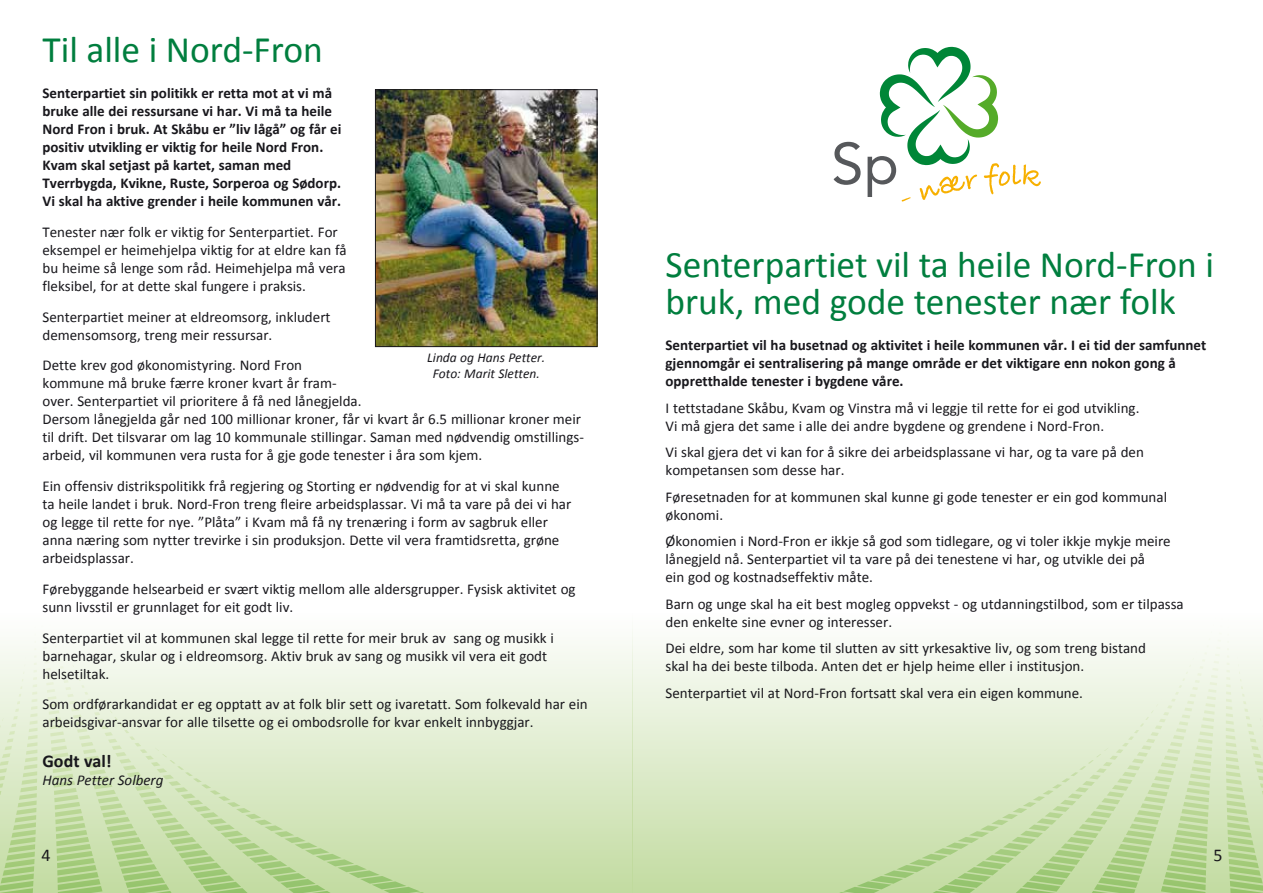
<style>
.page{position:relative;width:1263px;height:893px;background:#fff}
.page>*{position:absolute;margin:0;border:0;box-sizing:border-box;transform-origin:0 0}
.t1{font:37.5px/37.5px "Calibri";color:#007e3e}
.t2{font:700 18px "Calibri";color:#18171c}
.t3{font:18px "Calibri";color:#18171c}
.t4{font:15px/18px "Calibri";color:#18171c}
.t5{font:700 15px/18px "Calibri";color:#18171c}
.t6{font:italic 15px "Calibri";color:#18171c}
.t7{font:italic 13.5px/16.2px "Calibri";color:#18171c;text-align:center}
</style>
<div class="page">
<svg style="left:0;top:644px;width:632px;height:249px;background:#dae9c6"></svg>
<svg style="left:26px;top:633px;width:45px;height:27px"></svg>
<svg style="left:632px;top:629px;width:631px;height:264px;background:#dbeac9"></svg>
<div style="left:1192px;top:629px;width:46px;height:36px;background:#f7faf3"></div>
<svg style="left:833px;top:142px;width:27px;height:43px"></svg>
<svg style="left:867px;top:47px;width:174px;height:155px"></svg>
<img style="left:377px;top:91px;width:218px;height:254px">
<div style="left:375px;top:89px;width:222px;height:258px;border:1px solid #18171c"></div>
<h1 class="t1" style="left:43px;top:31px;width:282px">Til alle i Nord-Fron</h1>
<p class="t5" style="left:43px;top:84px;width:300px">Senterpartiet sin politikk er retta mot at vi må bruke alle dei ressursane vi har. Vi må ta heile Nord Fron i bruk. At Skåbu er ”liv lågå” og får ei positiv utvikling er viktig for heile Nord Fron.<br>Kvam skal setjast på kartet, saman med Tverrbygda, Kvikne, Ruste, Sorperoa og Sødorp.<br>Vi skal ha aktive grender i heile kommunen vår.</p>
<p class="t4" style="left:43px;top:223px;width:306px">Tenester nær folk er viktig for Senterpartiet. For eksempel er heimehjelpa viktig for at eldre kan få bu heime så lenge som råd. Heimehjelpa må vera fleksibel, for at dette skal fungere i praksis.</p>
<p class="t4" style="left:43px;top:308px;width:290px">Senterpartiet meiner at eldreomsorg, inkludert demensomsorg, treng meir ressursar.</p>
<p class="t4" style="left:43px;top:356px;width:542px">Dette krev god økonomistyring. Nord Fron<br>kommune må bruke færre kroner kvart år fram-<br>over. Senterpartiet vil prioritere å få ned lånegjelda.<br>Dersom lånegjelda går ned 100 millionar kroner, får vi kvart år 6.5 millionar kroner meir til drift. Det tilsvarar om lag 10 kommunale stillingar. Saman med nødvendig omstillings&shy;arbeid, vil kommunen vera rusta for å gje gode tenester i åra som kjem.</p>
<p class="t4" style="left:43px;top:477px;width:530px">Ein offensiv distrikspolitikk frå regjering og Storting er nødvendig for at vi skal kunne ta heile landet i bruk. Nord-Fron treng fleire arbeidsplassar. Vi må ta vare på dei vi har og legge til rette for nye. ”Plåta” i Kvam må få ny trenæring i form av sagbruk eller anna næring som nytter trevirke i sin produksjon. Dette vil vera framtidsretta, grøne arbeidsplassar.</p>
<p class="t4" style="left:43px;top:580px;width:535px">Førebyggande helsearbeid er svært viktig mellom alle aldersgrupper. Fysisk aktivitet og sunn livsstil er grunnlaget for eit godt liv.</p>
<p class="t4" style="left:43px;top:629px;width:513px">Senterpartiet vil at kommunen skal legge til rette for meir bruk av sang og musikk i barnehagar, skular og i eldreomsorg. Aktiv bruk av sang og musikk vil vera eit godt helsetiltak.</p>
<p class="t4" style="left:43px;top:695px;width:547px">Som ordførarkandidat er eg opptatt av at folk blir sett og ivaretatt. Som folkevald har ein arbeidsgivar-ansvar for alle tilsette og ei ombodsrolle for kvar enkelt innbyggjar.</p>
<p class="t2" style="left:43px;top:750px;width:71px">Godt val!</p>
<p class="t6" style="left:43px;top:770px;width:122px">Hans Petter Solberg</p>
<p class="t7" style="left:427px;top:349px;width:120px">Linda og Hans Petter.<br>Foto: Marit Sletten.</p>
<h1 class="t1" style="left:665px;top:246px;width:550px">Senterpartiet vil ta heile Nord-Fron i bruk, med gode tenester nær folk</h1>
<p class="t5" style="left:665px;top:336px;width:542px">Senterpartiet vil ha busetnad og aktivitet i heile kommunen vår. I ei tid der samfunnet gjennomgår ei sentralisering på mange område er det viktigare enn nokon gong å oppretthalde tenester i bygdene våre.</p>
<p class="t4" style="left:665px;top:399px;width:475px">I tettstadane Skåbu, Kvam og Vinstra må vi leggje til rette for ei god utvikling.<br>Vi må gjera det same i alle dei andre bygdene og grendene i Nord-Fron.</p>
<p class="t4" style="left:665px;top:443px;width:480px">Vi skal gjera det vi kan for å sikre dei arbeidsplassane vi har, og ta vare på den kompetansen som desse har.</p>
<p class="t4" style="left:665px;top:488px;width:503px">Føresetnaden for at kommunen skal kunne gi gode tenester er ein god kommunal økonomi.</p>
<p class="t4" style="left:665px;top:532px;width:507px">Økonomien i Nord-Fron er ikkje så god som tidlegare, og vi toler ikkje mykje meire lånegjeld nå. Senterpartiet vil ta vare på dei tenestene vi har, og utvikle dei på<br>ein god og kostnadseffektiv måte.</p>
<p class="t4" style="left:665px;top:595px;width:520px">Barn og unge skal ha eit best mogleg oppvekst - og utdanningstilbod, som er tilpassa den enkelte sine evner og interesser.</p>
<p class="t4" style="left:665px;top:639px;width:482px">Dei eldre, som har kome til slutten av sitt yrkesaktive liv, og som treng bistand skal ha dei beste tilboda. Anten det er hjelp heime eller i institusjon.</p>
<p class="t4" style="left:665px;top:684px;width:419px">Senterpartiet vil at Nord-Fron fortsatt skal vera ein eigen kommune.</p>
<p class="t3" style="left:41px;top:843px;width:11px">4</p>
<p class="t3" style="left:1213px;top:843px;width:11px">5</p>
</div>
